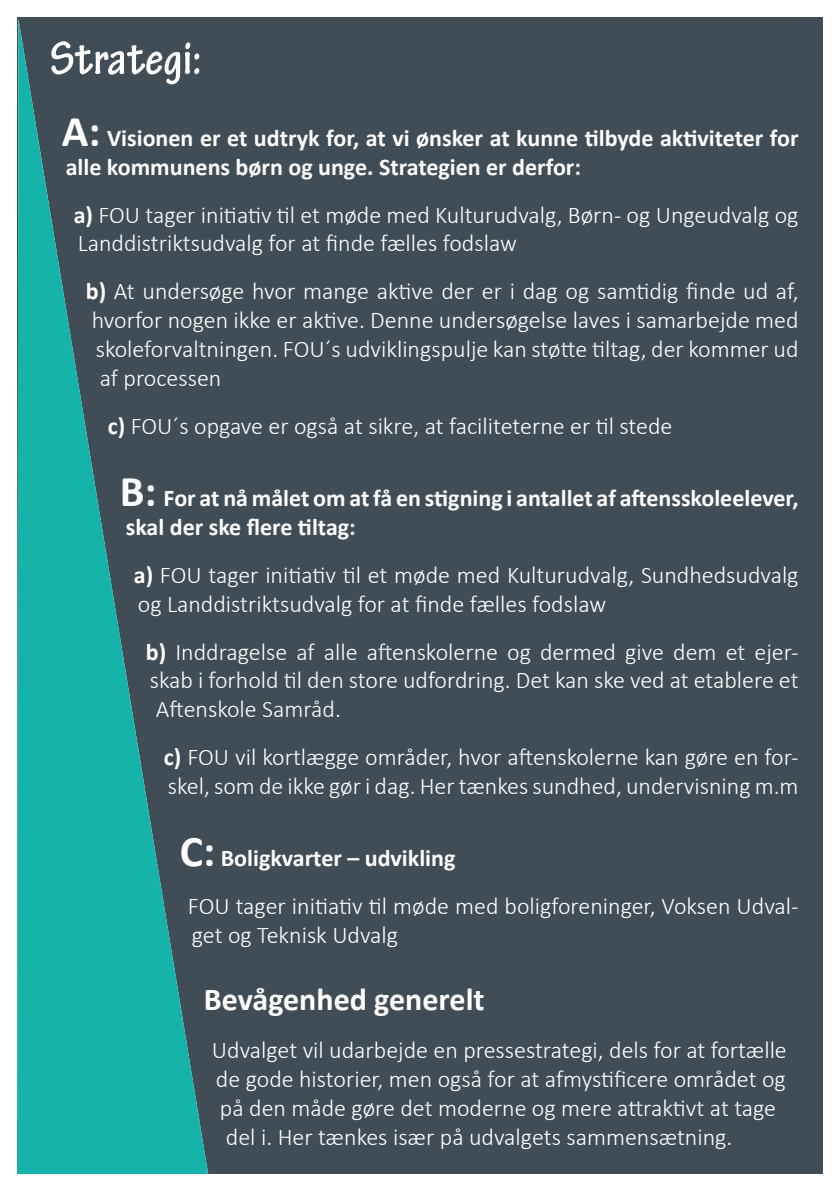
<style>
.page{position:relative;width:840px;height:1191px;background:#fff}
.page>*{position:absolute;margin:0;border:0;box-sizing:border-box;transform-origin:0 0}
.t1{font:700 condensed 50px "Tekton Pro";color:#fff}
.t2{font:700 32px "Calibri";color:#fff}
.t3{font:300 24px/28.8px "Calibri";color:#fff}
.t4{font:700 24px/28.8px "Calibri";color:#fff}
.s1{font-size:44px}
.s2{font-weight:700}
</style>
<div class="page">
<div style="left:17px;top:17px;width:805px;height:1157px;background:#414d56"></div>
<svg style="left:17px;top:18px;width:191px;height:1156px;background:#2b807f"></svg>
<p class="t1" style="left:50px;top:29px;width:154px">Strategi:</p>
<p class="t4" style="left:62px;top:123px;width:738px"><span class="s1">A:</span> Visionen er et udtryk for, at vi ønsker at kunne tilbyde aktiviteter for alle kommunens børn og unge. Strategien er derfor:</p>
<p class="t3" style="left:74px;top:200px;width:725px"><span class="s2">a)</span> FOU tager initiativ til et møde med Kulturudvalg, Børn- og Ungeudvalg og<br>Landdistriktsudvalg for at finde fælles fodslaw</p>
<p class="t3" style="left:86px;top:277px;width:714px"><span class="s2">b)</span> At undersøge hvor mange aktive der er i dag og samtidig finde ud af,</p>
<p class="t3" style="left:92px;top:305px;width:708px">hvorfor nogen ikke er aktive. Denne undersøgelse laves i samarbejde med</p>
<p class="t3" style="left:96px;top:334px;width:704px">skoleforvaltningen. FOU´s udviklingspulje kan støtte tiltag, der kommer ud</p>
<p class="t3" style="left:100px;top:363px;width:123px">af processen</p>
<p class="t3" style="left:108px;top:411px;width:565px"><span class="s2">c)</span> FOU´s opgave er også at sikre, at faciliteterne er til stede</p>
<p class="t4" style="left:120px;top:483px;width:680px"><span class="s1">B:</span> For at nå målet om at få en stigning i antallet af aftensskoleelever, skal der ske flere tiltag:</p>
<p class="t3" style="left:134px;top:560px;width:666px"><span class="s2">a)</span> FOU tager initiativ til et møde med Kulturudvalg, Sundhedsudvalg og Landdistriktsudvalg for at finde fælles fodslaw</p>
<p class="t3" style="left:146px;top:637px;width:654px;text-align:justify"><span class="s2">b)</span> Inddragelse af alle aftenskolerne og dermed give dem et ejer&shy;skab i forhold til den store udfordring. Det kan ske ved at etablere et Aftenskole Samråd.</p>
<p class="t3" style="left:164px;top:742px;width:636px"><span class="s2">c)</span> FOU vil kortlægge områder, hvor aftenskolerne kan gøre en for&shy;skel, som de ikke gør i dag. Her tænkes sundhed, undervisning m.m</p>
<p class="t4" style="left:180px;top:843px;width:277px"><span class="s1">C:</span> Boligkvarter – udvikling</p>
<p class="t3" style="left:188px;top:891px;width:611px">FOU tager initiativ til møde med boligforeninger, Voksen Udval&shy;get og Teknisk Udvalg</p>
<p class="t2" style="left:204px;top:979px;width:282px">Bevågenhed generelt</p>
<p class="t3" style="left:212px;top:1035px;width:576px">Udvalget vil udarbejde en pressestrategi, dels for at fortælle</p>
<p class="t3" style="left:216px;top:1064px;width:571px">de gode historier, men også for at afmystificere området og</p>
<p class="t3" style="left:220px;top:1093px;width:557px">på den måde gøre det moderne og mere attraktivt at tage</p>
<p class="t3" style="left:226px;top:1121px;width:507px">del i. Her tænkes især på udvalgets sammensætning.</p>
</div>
